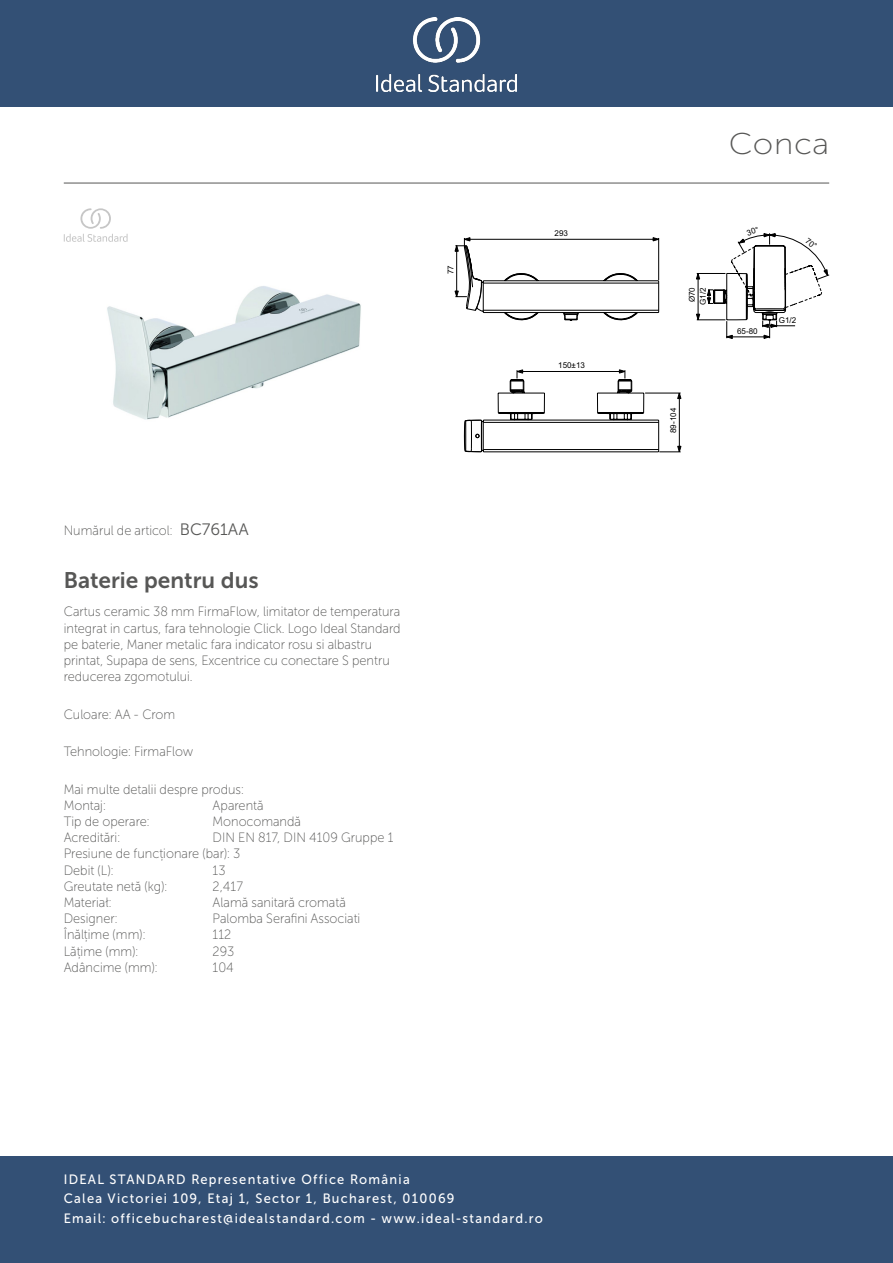
<style>
.page{position:relative;width:893px;height:1263px;background:#fff}
.page>*{position:absolute;margin:0;border:0;box-sizing:border-box;transform-origin:0 0}
._001_Produkttyp{font:30px "Museo Sans Cyrl 100";letter-spacing:.02em;color:#575756;scale:1.1 1}
.t1{font:22.5px "Museo Sans Cyrl 700";color:#575756}
.Marketing_Descriptio{font:13.5px/16.2px "Museo Sans Cyrl 100";color:#575756;scale:.95 1}
.t2{font:13.5px/19.5px "Museo Sans Cyrl 500";letter-spacing:.1em;color:#fff;scale:.95 1}
.Accreditations{font:13.5px "Museo Sans Cyrl 100";color:#575756;scale:.95 1}
.Designer{font:13.5px "Museo Sans Cyrl 100";color:#575756;scale:.95 1}
.Material{font:13.5px "Museo Sans Cyrl 100";color:#575756;scale:.95 1}
.Operation_Pressure{font:13.5px "Museo Sans Cyrl 100";color:#575756;scale:.95 1}
.sku{font:13.5px "Museo Sans Cyrl 100";color:#575756;scale:.95 1}
.Operation_Type{font:13.5px "Museo Sans Cyrl 100";color:#575756;scale:.95 1}
.Net_Weight__kg{font:13.5px "Museo Sans Cyrl 100";color:#575756;scale:.95 1}
.Technology{font:13.5px "Museo Sans Cyrl 100";color:#575756;scale:.95 1}
.Height__mm{font:13.5px "Museo Sans Cyrl 100";color:#575756;scale:.95 1}
.Depth__mm{font:13.5px "Museo Sans Cyrl 100";color:#575756;scale:.95 1}
.Colour{font:13.5px "Museo Sans Cyrl 100";color:#575756;scale:.95 1}
.Mounting{font:13.5px "Museo Sans Cyrl 100";color:#575756;scale:.95 1}
.Width__mm{font:13.5px "Museo Sans Cyrl 100";color:#575756;scale:.95 1}
.Flow_Rate__litre{font:13.5px "Museo Sans Cyrl 100";color:#575756;scale:.95 1}
.t3{font:8.1px/11.1px "Arial";color:#000;text-align:center}
.s1{font-family:"Museo Sans Cyrl 300";font-size:16.5px}
</style>
<div class="page">
<div style="left:0;top:1157px;width:893px;height:106px;background:#335075"></div>
<div style="left:0;top:0;width:893px;height:107px;background:#335075"></div>
<img style="left:376px;top:18px;width:141px;height:73px">
<hr style="left:64px;top:183px;width:765px;height:1px;background:#575756">
<svg style="left:455px;top:238px;width:340px;height:214px"></svg>
<img style="left:107px;top:286px;width:254px;height:134px">
<svg style="left:64px;top:208px;width:64px;height:34px"></svg>
<svg style="left:724px;top:233px;width:105px;height:75px"></svg>
<p class="t3" style="left:445px;top:274px;width:10px;rotate:-90deg">77</p>
<p class="sku" style="left:64px;top:524px;width:196px">Numărul de articol: <span class="s1">BC761AA</span></p>
<p class="t1" style="left:64px;top:567px;width:196px">Baterie pentru dus</p>
<p class="Marketing_Descriptio" style="left:64px;top:604px;width:356px">Cartus ceramic 38 mm FirmaFlow, limitator de temperatura integrat in cartus, fara tehnologie Click. Logo Ideal Standard pe baterie, Maner metalic fara indicator rosu si albastru printat, Supapa de sens, Excentrice cu conectare S pentru reducerea zgomotului.</p>
<p class="Colour" style="left:64px;top:707px;width:119px">Culoare: AA - Crom</p>
<p class="Technology" style="left:64px;top:744px;width:138px">Tehnologie: FirmaFlow</p>
<p class="Marketing_Descriptio" style="left:64px;top:781px;width:191px">Mai multe detalii despre produs:</p>
<p class="Mounting" style="left:64px;top:798px;width:46px">Montaj:</p>
<p class="Mounting" style="left:213px;top:798px;width:55px">Aparentă</p>
<p class="Operation_Type" style="left:64px;top:814px;width:92px">Tip de operare:</p>
<p class="Operation_Type" style="left:213px;top:814px;width:95px">Monocomandă</p>
<p class="Accreditations" style="left:64px;top:830px;width:61px">Acreditări:</p>
<p class="Accreditations" style="left:213px;top:830px;width:192px">DIN EN 817, DIN 4109 Gruppe 1</p>
<p class="Operation_Pressure" style="left:64px;top:847px;width:187px">Presiune de funcționare (bar): 3</p>
<p class="Flow_Rate__litre" style="left:64px;top:863px;width:54px">Debit (L):</p>
<p class="Flow_Rate__litre" style="left:213px;top:863px;width:15px">13</p>
<p class="Net_Weight__kg" style="left:64px;top:879px;width:110px">Greutate netă (kg):</p>
<p class="Net_Weight__kg" style="left:213px;top:879px;width:34px">2,417</p>
<p class="Material" style="left:64px;top:895px;width:52px">Materiał:</p>
<p class="Material" style="left:213px;top:895px;width:142px">Alamă sanitară cromată</p>
<p class="Designer" style="left:64px;top:911px;width:58px">Designer:</p>
<p class="Designer" style="left:213px;top:911px;width:157px">Palomba Serafini Associati</p>
<p class="Height__mm" style="left:64px;top:928px;width:87px">Înălțime (mm):</p>
<p class="Height__mm" style="left:213px;top:928px;width:21px">112</p>
<p class="Width__mm" style="left:64px;top:944px;width:80px">Lățime (mm):</p>
<p class="Width__mm" style="left:213px;top:944px;width:24px">293</p>
<p class="Depth__mm" style="left:64px;top:960px;width:100px">Adâncime (mm):</p>
<p class="Depth__mm" style="left:213px;top:960px;width:24px">104</p>
<p class="t3" style="left:554px;top:227px;width:15px">293</p>
<p class="t3" style="left:558px;top:360px;width:28px">150±13</p>
<p class="t2" style="left:64px;top:1169px;width:506px">IDEAL STANDARD Representative Office România<br>Calea Victoriei 109, Etaj 1, Sector 1, Bucharest, 010069<br>Email: officebucharest@idealstandard.com - www.ideal-standard.ro</p>
<p class="_001_Produkttyp" style="left:729px;top:128px;width:93px">Conca</p>
<p class="t3" style="left:686px;top:305px;width:19px;rotate:-90deg">Ø70<br>G1/2</p>
<p class="t3" style="left:667px;top:433px;width:27px;rotate:-90deg">89-104</p>
<p class="t3" style="left:737px;top:325px;width:22px">65-80</p>
<p class="t3" style="left:779px;top:314px;width:19px">G1/2</p>
</div>
